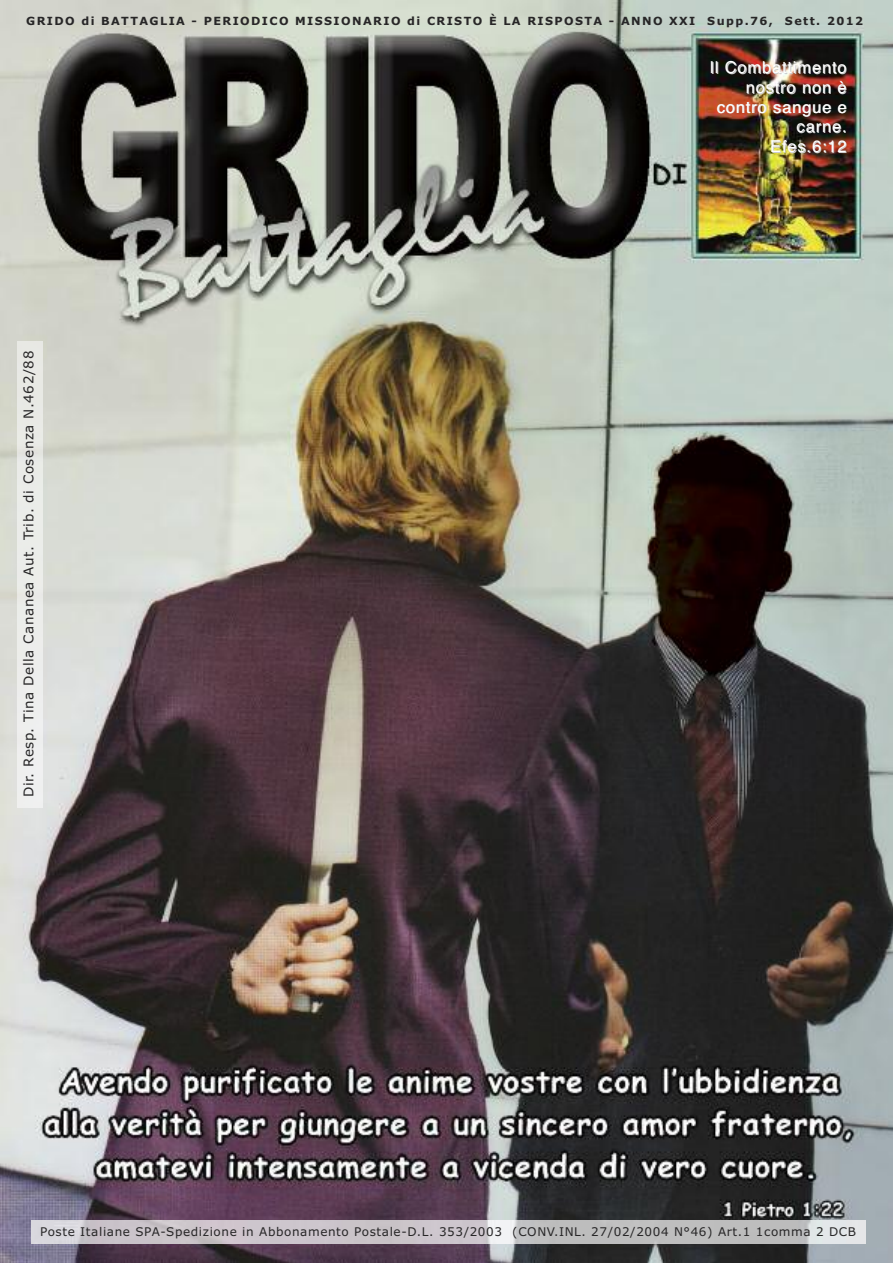
<style>
.page{position:relative;width:893px;height:1263px;background:#fff}
.page>*{position:absolute;margin:0;border:0;box-sizing:border-box;transform-origin:0 0}
.t1{font:16.5px/19.8px "Helvetica";letter-spacing:.05em;color:#fff;text-align:right}
.t2{font:13.5px "Verdana";letter-spacing:.04em;color:#272627}
.t3{font:12px "Verdana";letter-spacing:.05em;color:#272627}
.t4{font:700 11.25px "Verdana";letter-spacing:.125em;color:#272627}
</style>
<div class="page">
<img style="left:0;top:0;width:893px;height:1263px">
<div style="left:17px;top:342px;width:26px;height:466px;background:#ebede9"></div>
<img style="left:31px;top:1220px;width:834px;height:23px">
<p class="t4" style="left:26px;top:14px;width:838px">GRIDO di BATTAGLIA - PERIODICO MISSIONARIO di CRISTO È LA RISPOSTA - ANNO XXI Supp.76, Sett. 2012</p>
<p class="t2" style="left:21px;top:797px;width:448px;rotate:-90deg">Dir. Resp. Tina Della Cananea Aut. Trib. di Cosenza N.462/88</p>
<h1 class="t1" style="left:709px;top:57px;width:139px">Il Combattimento nostro non è contro sangue e carne.<br>Efes.6:12</h1>
<p class="t3" style="left:40px;top:1224px;width:817px">Poste Italiane SPA-Spedizione in Abbonamento Postale-D.L. 353/2003 (CONV.INL. 27/02/2004 N°46) Art.1 1comma 2 DCB</p>
</div>
